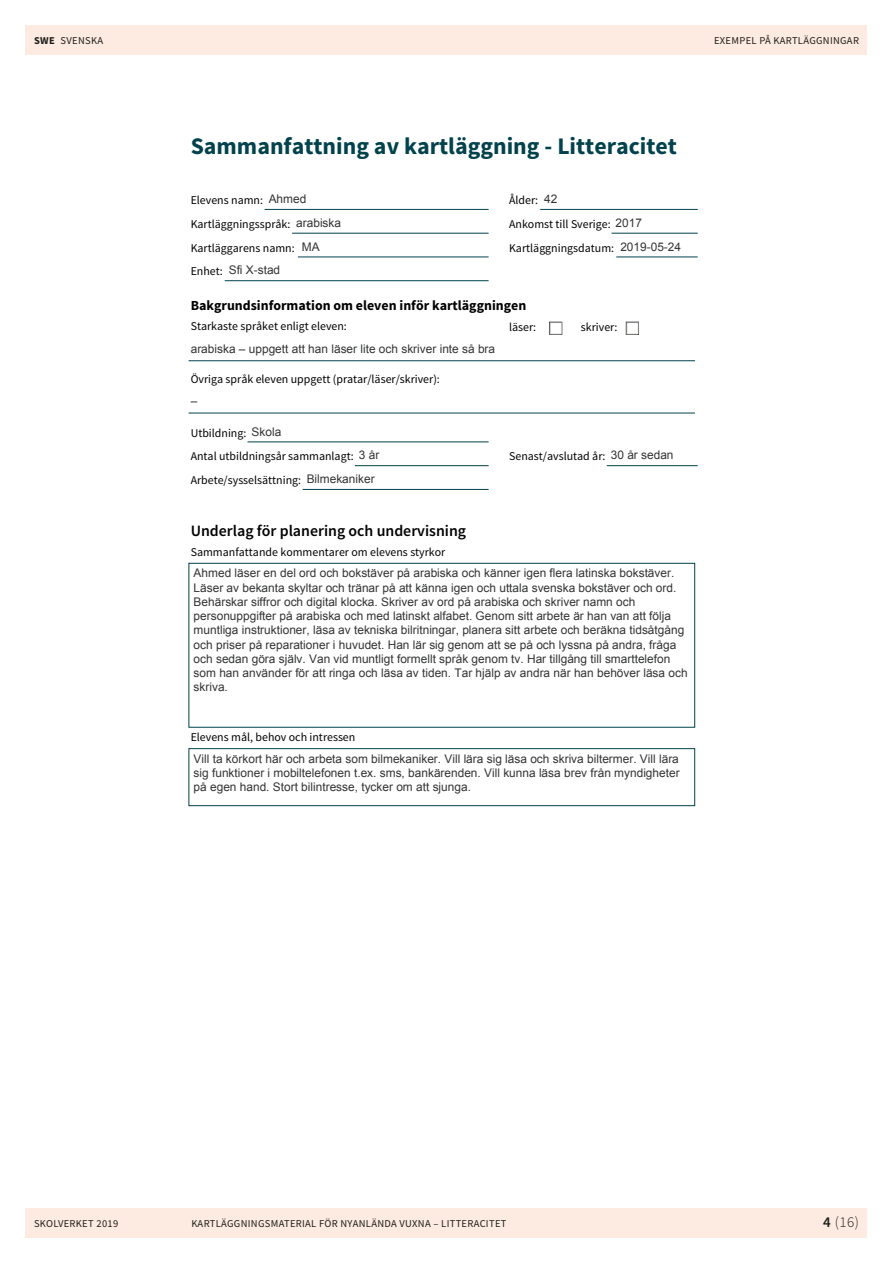
<style>
.page{position:relative;width:893px;height:1263px;background:#fff}
.page>*{position:absolute;margin:0;border:0;box-sizing:border-box;transform-origin:0 0}
.t1{font:700 23.7px "Source Sans Pro";color:#01424c}
.t2{font:600 15.9px "Source Sans Pro";color:#020203}
.t3{font:300 15px "Source Sans Pro";color:#1d1d1b}
.t4{font:700 13.8px "Source Sans Pro";color:#020203}
.t5{font:11.85px/14.2px "Arial";color:#333434}
.t6{font:11.85px/23.7px "Source Sans Pro";color:#020203}
.t7{font:10.5px "Source Sans Pro";letter-spacing:.03em;color:#1d1d1b}
.s1{font-weight:700}
.s2{font-family:"Arial";color:#333434}
.s3{font-family:"Source Sans Pro";color:#020203}
.s4{font-weight:600}
</style>
<div class="page">
<div style="left:26px;top:26px;width:841px;height:29px;background:#fdeae0"></div>
<div style="left:26px;top:1208px;width:841px;height:29px;background:#fdeae0"></div>
<hr style="left:265px;top:209px;width:224px;height:1px;background:#01424c">
<hr style="left:540px;top:209px;width:158px;height:1px;background:#01424c">
<hr style="left:292px;top:233px;width:197px;height:1px;background:#01424c">
<hr style="left:611px;top:233px;width:87px;height:1px;background:#01424c">
<hr style="left:298px;top:257px;width:191px;height:1px;background:#01424c">
<hr style="left:616px;top:257px;width:82px;height:1px;background:#01424c">
<hr style="left:225px;top:280px;width:264px;height:1px;background:#01424c">
<svg style="left:549px;top:322px;width:13px;height:13px"></svg>
<svg style="left:626px;top:322px;width:13px;height:13px"></svg>
<hr style="left:189px;top:360px;width:506px;height:1px;background:#01424c">
<hr style="left:189px;top:413px;width:506px;height:1px;background:#01424c">
<hr style="left:247px;top:442px;width:242px;height:1px;background:#01424c">
<hr style="left:355px;top:465px;width:134px;height:1px;background:#01424c">
<hr style="left:607px;top:465px;width:91px;height:1px;background:#01424c">
<hr style="left:303px;top:489px;width:186px;height:1px;background:#01424c">
<div style="left:189px;top:563px;width:506px;height:164px;border:1px solid #01424c"></div>
<div style="left:189px;top:748px;width:506px;height:58px;border:1px solid #01424c"></div>
<p class="t7" style="left:34px;top:34px;width:71px"><span class="s1">SWE</span> SVENSKA</p>
<p class="t7" style="left:714px;top:34px;width:146px">EXEMPEL PÅ KARTLÄGGNINGAR</p>
<h1 class="t1" style="left:191px;top:131px;width:488px">Sammanfattning av kartläggning - Litteracitet</h1>
<p class="t6" style="left:191px;top:189px;width:117px">Elevens namn: <span class="s2">Ahmed</span></p>
<p class="t6" style="left:509px;top:189px;width:50px">Ålder: <span class="s2">42</span></p>
<p class="t6" style="left:191px;top:212px;width:152px">Kartläggningsspråk: <span class="s2">arabiska</span></p>
<p class="t6" style="left:509px;top:212px;width:134px">Ankomst till Sverige: <span class="s2">2017</span></p>
<p class="t6" style="left:191px;top:236px;width:130px">Kartläggarens namn: <span class="s2">MA</span></p>
<p class="t6" style="left:509px;top:236px;width:173px">Kartläggningsdatum: <span class="s2">2019-05-24</span></p>
<p class="t5" style="left:191px;top:263px;width:91px"><span class="s3">Enhet:</span> Sfi X-stad</p>
<p class="t4" style="left:191px;top:296px;width:337px">Bakgrundsinformation om eleven inför kartläggningen</p>
<p class="t6" style="left:191px;top:315px;width:158px">Starkaste språket enligt eleven:</p>
<p class="t6" style="left:509px;top:316px;width:29px">läser:</p>
<p class="t6" style="left:581px;top:316px;width:38px">skriver:</p>
<p class="t5" style="left:191px;top:342px;width:306px">arabiska – uppgett att han läser lite och skriver inte så bra</p>
<p class="t6" style="left:191px;top:367px;width:251px">Övriga språk eleven uppgett (pratar/läser/skriver):</p>
<p class="t5" style="left:191px;top:394px;width:8px">–</p>
<p class="t6" style="left:191px;top:421px;width:190px">Utbildning: <span class="s2">Skola<br></span>Antal utbildningsår sammanlagt: <span class="s2">3 år</span></p>
<p class="t6" style="left:509px;top:445px;width:166px">Senast/avslutad år: <span class="s2">30 år sedan</span></p>
<p class="t6" style="left:191px;top:469px;width:185px">Arbete/sysselsättning: <span class="s2">Bilmekaniker</span></p>
<h2 class="t2" style="left:191px;top:521px;width:277px">Underlag för planering och undervisning</h2>
<p class="t6" style="left:191px;top:540px;width:256px">Sammanfattande kommentarer om elevens styrkor</p>
<p class="t5" style="left:194px;top:566px;width:495px">Ahmed läser en del ord och bokstäver på arabiska och känner igen flera latinska bokstäver.<br>Läser av bekanta skyltar och tränar på att känna igen och uttala svenska bokstäver och ord.<br>Behärskar siffror och digital klocka. Skriver av ord på arabiska och skriver namn och personuppgifter på arabiska och med latinskt alfabet. Genom sitt arbete är han van att följa muntliga instruktioner, läsa av tekniska bilritningar, planera sitt arbete och beräkna tidsåtgång och priser på reparationer i huvudet. Han lär sig genom att se på och lyssna på andra, fråga och sedan göra själv. Van vid muntligt formellt språk genom tv. Har tillgång till smarttelefon som han använder för att ringa och läsa av tiden. Tar hjälp av andra när han behöver läsa och skriva.</p>
<p class="t6" style="left:191px;top:725px;width:166px">Elevens mål, behov och intressen</p>
<p class="t5" style="left:194px;top:751px;width:487px;text-align:justify">Vill ta körkort här och arbeta som bilmekaniker. Vill lära sig läsa och skriva biltermer. Vill lära sig funktioner i mobiltelefonen t.ex. sms, bankärenden. Vill kunna läsa brev från myndigheter på egen hand. Stort bilintresse, tycker om att sjunga.</p>
<p class="t7" style="left:34px;top:1217px;width:86px">SKOLVERKET 2019</p>
<p class="t7" style="left:191px;top:1217px;width:317px">KARTLÄGGNINGSMATERIAL FÖR NYANLÄNDA VUXNA – LITTERACITET</p>
<p class="t3" style="left:823px;top:1213px;width:37px"><span class="s4">4</span> (16)</p>
</div>
